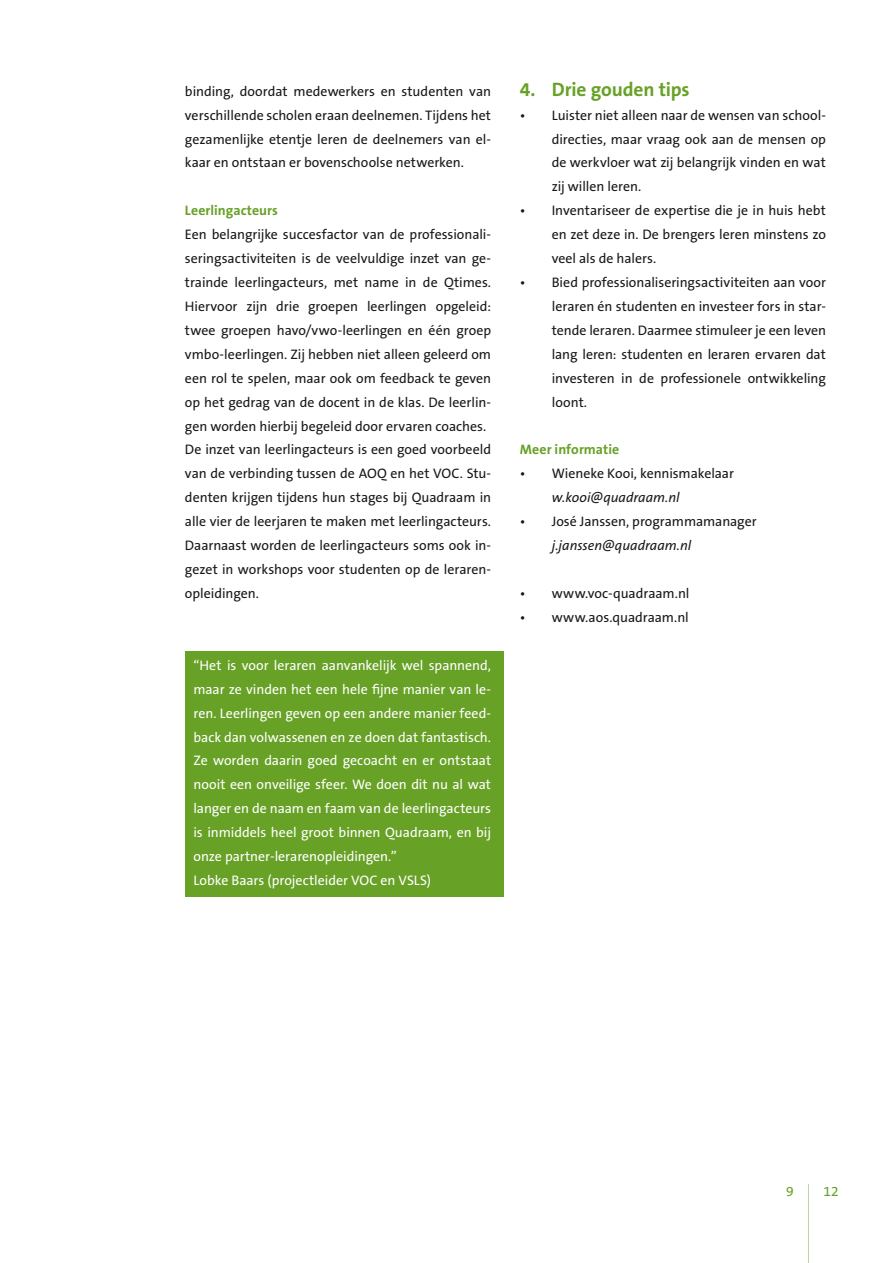
<style>
.page{position:relative;width:893px;height:1263px;background:#fff}
.page>*{position:absolute;margin:0;border:0;box-sizing:border-box;transform-origin:0 0}
.t1{font:117.9px "The Sans B5 Plain";color:#67a126;scale:.06 1}
.par{font:700 19.5px "The Sans B7";letter-spacing:-.005em;color:#67a126}
.par-2{font:13.8px/23.9px "The Sans B5 Plain";letter-spacing:-.005em;color:#1a171c;text-align:justify}
.par-3{font:13.8px/23.9px "The Sans B5 Plain";color:#fff;text-align:justify}
.par-4{font:700 13.8px "The Sans B7";letter-spacing:.005em;color:#67a126}
.t2{font:13.8px "The Sans B5 Plain";color:#67a126}
.s1{font-style:italic}
</style>
<div class="page">
<div style="left:185px;top:651px;width:319px;height:222px;background:#67a126"></div>
<div style="left:185px;top:866px;width:319px;height:31px;background:#67a126"></div>
<p class="par-2" style="left:185px;top:80px;width:308px">binding, doordat medewerkers en studenten van verschillende scholen eraan deelnemen. Tijdens het gezamenlijke etentje leren de deelnemers van el&shy;kaar en ontstaan er bovenschoolse netwerken.</p>
<p class="par-4" style="left:185px;top:203px;width:95px">Leerlingacteurs</p>
<p class="par-2" style="left:185px;top:223px;width:308px">Een belangrijke succesfactor van de professionali&shy;seringsactiviteiten is de veelvuldige inzet van ge&shy;trainde leerlingacteurs, met name in de Qtimes.<br>Hiervoor zijn drie groepen leerlingen opgeleid: twee groepen havo/vwo-leerlingen en één groep vmbo-leerlingen. Zij hebben niet alleen geleerd om een rol te spelen, maar ook om feedback te geven op het gedrag van de docent in de klas. De leerlin&shy;gen worden hierbij begeleid door ervaren coaches.</p>
<p class="par-2" style="left:185px;top:438px;width:308px">De inzet van leerlingacteurs is een goed voorbeeld van de verbinding tussen de AOQ en het VOC. Stu&shy;denten krijgen tijdens hun stages bij Quadraam in alle vier de leerjaren te maken met leerlingacteurs.<br>Daarnaast worden de leerlingacteurs soms ook in&shy;gezet in workshops voor studenten op de leraren&shy;opleidingen.</p>
<p class="par-3" style="left:193px;top:654px;width:299px">“Het is voor leraren aanvankelijk wel spannend, maar ze vinden het een hele fijne manier van le&shy;ren. Leerlingen geven op een andere manier feed&shy;back dan volwassenen en ze doen dat fantastisch.<br>Ze worden daarin goed gecoacht en er ontstaat nooit een onveilige sfeer. We doen dit nu al wat langer en de naam en faam van de leerlingacteurs is inmiddels heel groot binnen Quadraam, en bij onze partner-lerarenopleidingen.”</p>
<p class="par-3" style="left:193px;top:869px;width:239px">Lobke Baars (projectleider VOC en VSLS)</p>
<p class="par" style="left:520px;top:79px;width:171px">4. Drie gouden tips</p>
<p class="par-2" style="left:552px;top:104px;width:276px;text-indent:-32px">• Luister niet alleen naar de wensen van school&shy;directies, maar vraag ook aan de mensen op de werkvloer wat zij belangrijk vinden en wat zij willen leren.</p>
<p class="par-2" style="left:552px;top:199px;width:276px;text-indent:-32px">• Inventariseer de expertise die je in huis hebt en zet deze in. De brengers leren minstens zo veel als de halers.</p>
<p class="par-2" style="left:552px;top:271px;width:276px;text-indent:-32px">• Bied professionaliseringsactiviteiten aan voor leraren én studenten en investeer fors in star&shy;tende leraren. Daarmee stimuleer je een leven lang leren: studenten en leraren ervaren dat investeren in de professionele ontwikkeling loont.</p>
<p class="par-4" style="left:520px;top:443px;width:101px">Meer informatie</p>
<p class="par-2" style="left:552px;top:462px;width:184px;text-indent:-32px">• Wieneke Kooi, kennismakelaar <span class="s1">w.kooi@quadraam.nl</span></p>
<p class="par-2" style="left:552px;top:510px;width:206px;text-indent:-32px">• José Janssen, programmamanager <span class="s1">j.janssen@quadraam.nl</span></p>
<p class="par-2" style="left:520px;top:582px;width:171px">• www.voc-quadraam.nl</p>
<p class="par-2" style="left:520px;top:606px;width:170px">• www.aos.quadraam.nl</p>
<p class="t2" style="left:786px;top:1184px;width:9px">9</p>
<h1 class="t1" style="left:808px;top:1171px;width:34px">|</h1>
<p class="t2" style="left:823px;top:1184px;width:17px">12</p>
</div>
